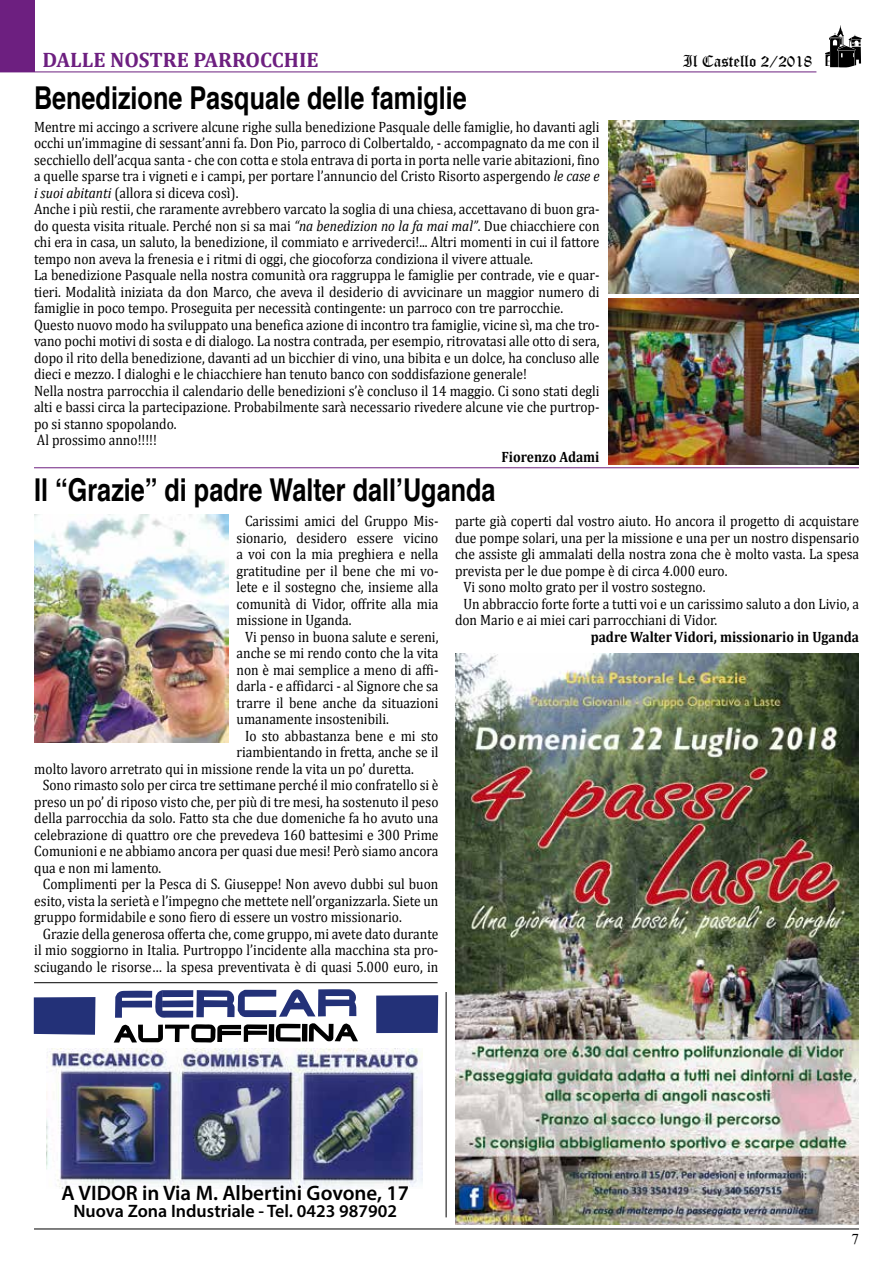
<style>
.page{position:relative;width:893px;height:1263px;background:#fff}
.page>*{position:absolute;margin:0;border:0;box-sizing:border-box;transform-origin:0 0}
.t1{font:700 31.5px "Helvetica";color:#000;scale:.8 1}
.t2{font:600 21px "Myriad Pro";color:#000}
.t3{font:700 21px "Cambria";color:#6d1f80}
.t4{font:600 18px "Myriad Pro";color:#000}
.t5{font:16.5px "Old English Text";color:#000}
.t6{font:15px/16.5px "Cambria";color:#000;scale:.9 1}
.t7{font:700 15px "Cambria";color:#000;scale:.9 1}
.t8{font:15px "Times New Roman";color:#000}
.s1{font-style:italic}
</style>
<div class="page">
<hr style="left:34px;top:1228px;width:825px;height:1px;background:#000">
<svg style="left:825px;top:26px;width:37px;height:41px"></svg>
<hr style="left:0;top:72px;width:816px;height:1px;background:#6d1f80">
<div style="left:0;top:0;width:34px;height:72px;background:#6d1f80"></div>
<hr style="left:34px;top:467px;width:825px;height:1px;background:#6d1f80">
<div style="left:34px;top:997px;width:61px;height:38px;background:#233178"></div>
<div style="left:376px;top:995px;width:62px;height:38px;background:#233178"></div>
<svg style="left:114px;top:989px;width:244px;height:53px"></svg>
<div style="left:269px;top:1024px;width:5px;height:18px;background:#000"></div>
<img style="left:46px;top:1048px;width:377px;height:140px">
<hr style="left:34px;top:982px;width:404px;height:1px;background:#000">
<hr style="left:446px;top:992px;width:1px;height:225px;background:#000">
<img style="left:608px;top:120px;width:251px;height:173px">
<img style="left:608px;top:299px;width:251px;height:166px">
<img style="left:34px;top:514px;width:194px;height:229px">
<img style="left:455px;top:653px;width:404px;height:572px">
<h2 class="t3" style="left:43px;top:47px;width:278px">DALLE NOSTRE PARROCCHIE</h2>
<p class="t5" style="left:683px;top:50px;width:131px">Il Castello 2/2018</p>
<h1 class="t1" style="left:34px;top:72px;width:542px">Benedizione Pasquale delle famiglie</h1>
<p class="t6" style="left:34px;top:118px;width:630px">Mentre mi accingo a scrivere alcune righe sulla benedizione Pasquale delle famiglie, ho davanti agli occhi un’immagine di sessant’anni fa. Don Pio, parroco di Colbertaldo, - accompagnato da me con il secchiello dell’acqua santa - che con cotta e stola entrava di porta in porta nelle varie abitazioni, fino a quelle sparse tra i vigneti e i campi, per portare l’annuncio del Cristo Risorto aspergendo <span class="s1">le case e i suoi abitanti</span> (allora si diceva così).<br>Anche i più restii, che raramente avrebbero varcato la soglia di una chiesa, accettavano di buon gra&shy;do questa visita rituale. Perché non si sa mai <span class="s1">“na benedizion no la fa mai mal”</span>. Due chiacchiere con chi era in casa, un saluto, la benedizione, il commiato e arrivederci!... Altri momenti in cui il fattore tempo non aveva la frenesia e i ritmi di oggi, che giocoforza condiziona il vivere attuale.<br>La benedizione Pasquale nella nostra comunità ora raggruppa le famiglie per contrade, vie e quar&shy;tieri. Modalità iniziata da don Marco, che aveva il desiderio di avvicinare un maggior numero di famiglie in poco tempo. Proseguita per necessità contingente: un parroco con tre parrocchie.<br>Questo nuovo modo ha sviluppato una benefica azione di incontro tra famiglie, vicine sì, ma che tro&shy;vano pochi motivi di sosta e di dialogo. La nostra contrada, per esempio, ritrovatasi alle otto di sera, dopo il rito della benedizione, davanti ad un bicchier di vino, una bibita e un dolce, ha concluso alle dieci e mezzo. I dialoghi e le chiacchiere han tenuto banco con soddisfazione generale!<br>Nella nostra parrocchia il calendario delle benedizioni s’è concluso il 14 maggio. Ci sono stati degli alti e bassi circa la partecipazione. Probabilmente sarà necessario rivedere alcune vie che purtrop&shy;po si stanno spopolando.<br>Al prossimo anno!!!!!</p>
<p class="t7" style="left:502px;top:448px;width:110px">Fiorenzo Adami</p>
<h1 class="t1" style="left:34px;top:464px;width:578px">Il “Grazie” di padre Walter dall’Uganda</h1>
<p class="t6" style="left:245px;top:513px;width:216px">Carissimi amici del Gruppo Mis-</p>
<p class="t6" style="left:237px;top:529px;width:226px">sionario, desidero essere vicino</p>
<p class="t6" style="left:237px;top:546px;width:226px">a voi con la mia preghiera e nella</p>
<p class="t6" style="left:237px;top:562px;width:226px">gratitudine per il bene che mi vo-</p>
<p class="t6" style="left:237px;top:579px;width:226px">lete e il sostegno che, insieme alla</p>
<p class="t6" style="left:237px;top:595px;width:226px">comunità di Vidor, offrite alla mia</p>
<p class="t6" style="left:237px;top:612px;width:129px">missione in Uganda.</p>
<p class="t6" style="left:245px;top:628px;width:216px">Vi penso in buona salute e sereni,</p>
<p class="t6" style="left:237px;top:645px;width:226px">anche se mi rendo conto che la vita</p>
<p class="t6" style="left:237px;top:661px;width:226px">non è mai semplice a meno di affi-</p>
<p class="t6" style="left:237px;top:678px;width:226px">darla - e affidarci - al Signore che sa</p>
<p class="t6" style="left:237px;top:694px;width:226px">trarre il bene anche da situazioni</p>
<p class="t6" style="left:237px;top:711px;width:171px">umanamente insostenibili.</p>
<p class="t6" style="left:245px;top:727px;width:216px">Io sto abbastanza bene e mi sto</p>
<p class="t6" style="left:237px;top:744px;width:226px">riambientando in fretta, anche se il</p>
<p class="t6" style="left:34px;top:760px;width:423px">molto lavoro arretrato qui in missione rende la vita un po’ duretta.</p>
<p class="t6" style="left:43px;top:777px;width:441px">Sono rimasto solo per circa tre settimane perché il mio confratello si è</p>
<p class="t6" style="left:34px;top:793px;width:451px">preso un po’ di riposo visto che, per più di tre mesi, ha sostenuto il peso</p>
<p class="t6" style="left:34px;top:810px;width:451px">della parrocchia da solo. Fatto sta che due domeniche fa ho avuto una</p>
<p class="t6" style="left:34px;top:826px;width:451px">celebrazione di quattro ore che prevedeva 160 battesimi e 300 Prime</p>
<p class="t6" style="left:34px;top:843px;width:451px">Comunioni e ne abbiamo ancora per quasi due mesi! Però siamo ancora</p>
<p class="t6" style="left:34px;top:859px;width:143px">qua e non mi lamento.</p>
<p class="t6" style="left:43px;top:876px;width:441px">Complimenti per la Pesca di S. Giuseppe! Non avevo dubbi sul buon</p>
<p class="t6" style="left:34px;top:892px;width:451px">esito, vista la serietà e l’impegno che mettete nell’organizzarla. Siete un</p>
<p class="t6" style="left:34px;top:909px;width:410px">gruppo formidabile e sono fiero di essere un vostro missionario.</p>
<p class="t6" style="left:43px;top:925px;width:441px">Grazie della generosa offerta che, come gruppo, mi avete dato durante</p>
<p class="t6" style="left:34px;top:942px;width:451px">il mio soggiorno in Italia. Purtroppo l’incidente alla macchina sta pro-</p>
<p class="t6" style="left:34px;top:958px;width:451px">sciugando le risorse… la spesa preventivata è di quasi 5.000 euro, in</p>
<p class="t6" style="left:455px;top:513px;width:451px">parte già coperti dal vostro aiuto. Ho ancora il progetto di acquistare</p>
<p class="t6" style="left:455px;top:529px;width:451px">due pompe solari, una per la missione e una per un nostro dispensario</p>
<p class="t6" style="left:455px;top:546px;width:451px">che assiste gli ammalati della nostra zona che è molto vasta. La spesa</p>
<p class="t6" style="left:455px;top:562px;width:304px">prevista per le due pompe è di circa 4.000 euro.</p>
<p class="t6" style="left:463px;top:579px;width:270px">Vi sono molto grato per il vostro sostegno.</p>
<p class="t6" style="left:463px;top:595px;width:441px">Un abbraccio forte forte a tutti voi e un carissimo saluto a don Livio, a</p>
<p class="t6" style="left:455px;top:612px;width:293px">don Mario e ai miei cari parrocchiani di Vidor.</p>
<p class="t7" style="left:591px;top:627px;width:300px">padre Walter Vidori, missionario in Uganda</p>
<h2 class="t2" style="left:62px;top:1180px;width:349px">A VIDOR in Via M. Albertini Govone, 17</h2>
<p class="t4" style="left:73px;top:1199px;width:325px">Nuova Zona Industriale - Tel. 0423 987902</p>
<p class="t8" style="left:851px;top:1228px;width:9px">7</p>
</div>
